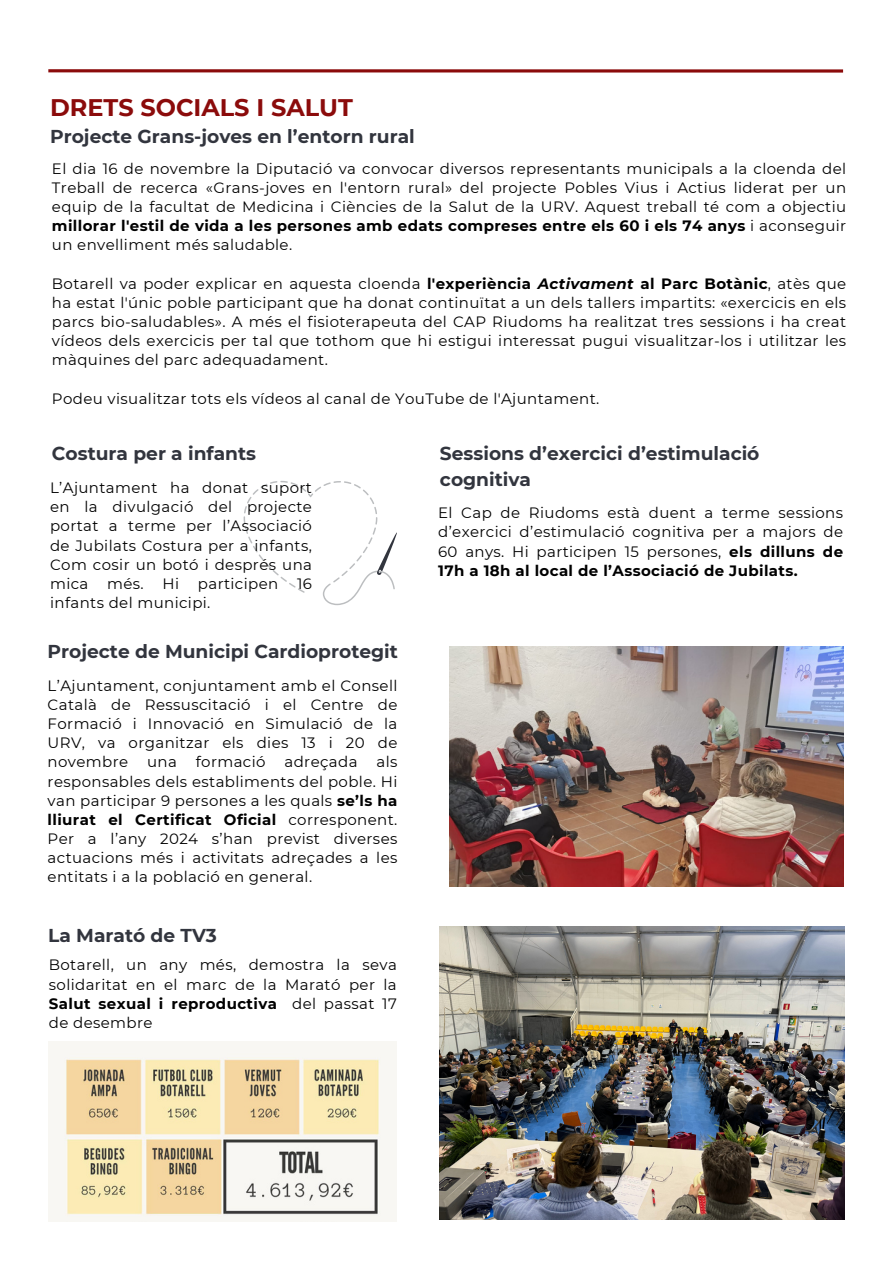
<style>
.page{position:relative;width:893px;height:1264px;background:#fff}
.page>*{position:absolute;margin:0;border:0;box-sizing:border-box;transform-origin:0 0}
.t1{font:700 24px "Montserrat";color:#8b0b0b}
.t2{font:700 18.6px/25.8px "Montserrat";color:#32353e}
.t3{font:15px/19.2px "Montserrat";letter-spacing:.025em;color:#000;text-align:justify}
.s1{font-weight:700}
.s2{font-weight:700;font-style:italic}
</style>
<div class="page">
<svg style="left:48px;top:69px;width:795px;height:4px;background:#a23c3c"></svg>
<img style="left:48px;top:1041px;width:348px;height:180px">
<img style="left:440px;top:926px;width:404px;height:293px">
<svg style="left:243px;top:481px;width:154px;height:124px"></svg>
<img style="left:449px;top:646px;width:394px;height:240px">
<h1 class="t1" style="left:50px;top:93px;width:304px">DRETS SOCIALS I SALUT</h1>
<h2 class="t2" style="left:50px;top:123px;width:366px">Projecte Grans-joves en l’entorn rural</h2>
<p class="t3" style="left:52px;top:159px;width:795px">El dia 16 de novembre la Diputació va convocar diversos representants municipals a la cloenda del Treball de recerca «Grans-joves en l'entorn rural» del projecte Pobles Vius i Actius liderat per un equip de la facultat de Medicina i Ciències de la Salut de la URV. Aquest treball té com a objectiu <span class="s1">millorar l'estil de vida a les persones amb edats compreses entre els 60 i els 74 anys</span> i aconseguir un envelliment més saludable.</p>
<p class="t3" style="left:52px;top:274px;width:795px">Botarell va poder explicar en aquesta cloenda <span class="s1">l'experiència</span> <span class="s2">Activament</span> <span class="s1">al Parc Botànic</span>, atès que ha estat l'únic poble participant que ha donat continuïtat a un dels tallers impartits: «exercicis en els parcs bio-saludables». A més el fisioterapeuta del CAP Riudoms ha realitzat tres sessions i ha creat vídeos dels exercicis per tal que tothom que hi estigui interessat pugui visualitzar-los i utilitzar les màquines del parc adequadament.</p>
<p class="t3" style="left:52px;top:388px;width:549px">Podeu visualitzar tots els vídeos al canal de YouTube de l'Ajuntament.</p>
<h2 class="t2" style="left:52px;top:440px;width:206px">Costura per a infants</h2>
<h2 class="t3" style="left:50px;top:478px;width:263px">L’Ajuntament ha donat suport en la divulgació del projecte portat a terme per l’Associació de Jubilats Costura per a infants, Com cosir un botó i després una mica</h2>
<p class="t2" style="left:440px;top:441px;width:321px">Sessions d’exercici d’estimulació cognitiva</p>
<h2 class="t3" style="left:438px;top:503px;width:406px">El Cap de Riudoms està duent a terme sessions d’exercici d’estimulació cognitiva per a majors de 60 anys. Hi participen 15 persones, <span class="s1">els dilluns de 17h a 18h al local de l’Associació de Jubilats.</span></h2>
<h2 class="t3" style="left:107px;top:574px;width:38px">més.</h2>
<h2 class="t3" style="left:162px;top:574px;width:18px">Hi</h2>
<h2 class="t3" style="left:198px;top:574px;width:82px">participen</h2>
<h2 class="t3" style="left:297px;top:574px;width:16px">16</h2>
<h2 class="t3" style="left:50px;top:593px;width:162px">infants del municipi.</h2>
<p class="t2" style="left:48px;top:638px;width:352px">Projecte de Municipi Cardioprotegit</p>
<p class="t3" style="left:48px;top:676px;width:351px">L’Ajuntament, conjuntament amb el Consell Català de Ressuscitació i el Centre de Formació i Innovació en Simulació de la URV, va organitzar els dies 13 i 20 de novembre</p>
<p class="t3" style="left:147px;top:752px;width:31px">una</p>
<p class="t3" style="left:196px;top:752px;width:71px">formació</p>
<p class="t3" style="left:284px;top:752px;width:74px">adreçada</p>
<p class="t3" style="left:48px;top:752px;width:351px;text-indent:329px">als responsables dels establiments del poble. Hi van participar 9 persones a les quals <span class="s1">se’ls ha lliurat el Certificat Oficial</span> corresponent.<br>Per a l’any 2024 s’han previst diverses actuacions més i activitats adreçades a les entitats i a la població en general.</p>
<p class="t2" style="left:48px;top:922px;width:170px">La Marató de TV3</p>
<p class="t3" style="left:49px;top:955px;width:349px">Botarell, un any més, demostra la seva solidaritat en el marc de la Marató per la <span class="s1">Salut sexual i reproductiva</span> del passat 17 de desembre</p>
</div>
